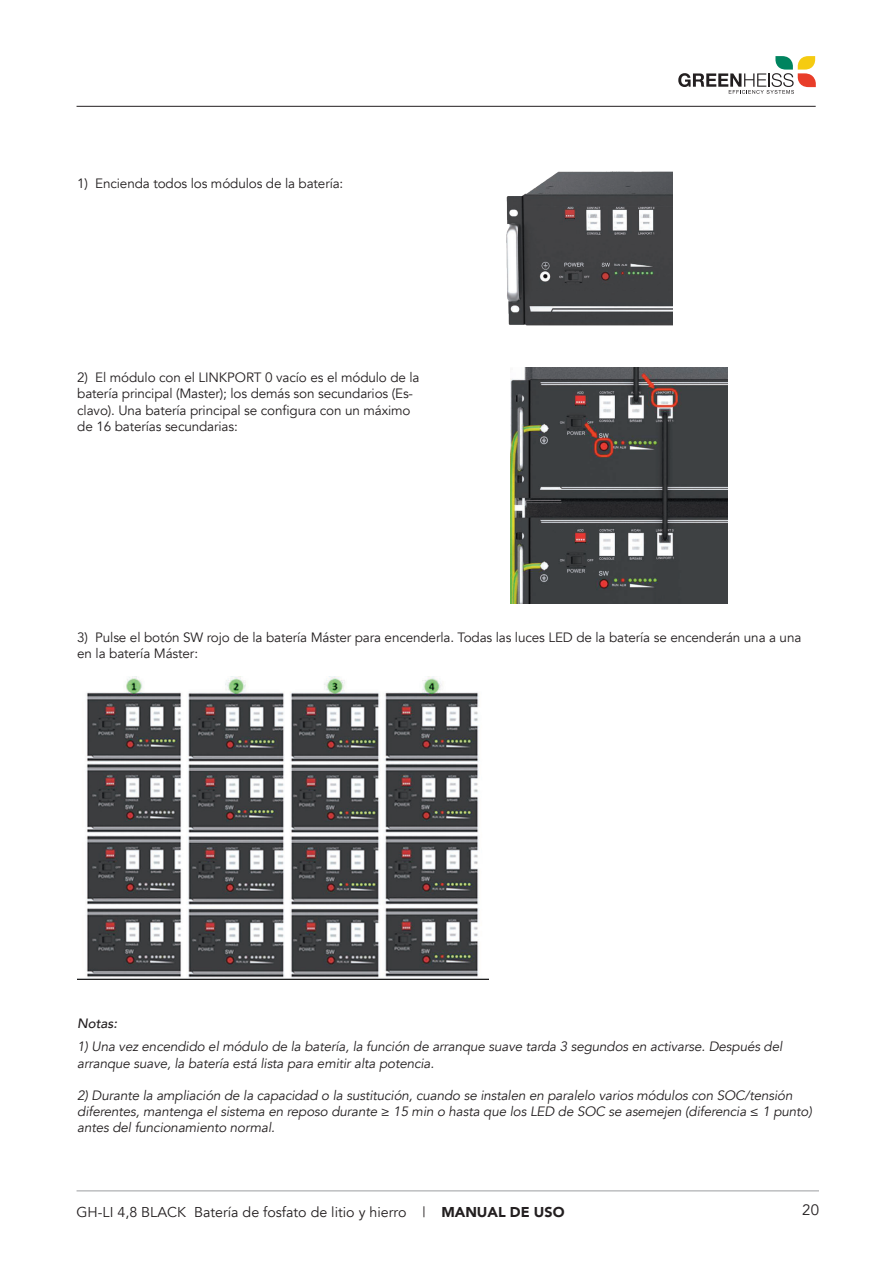
<style>
.page{position:relative;width:893px;height:1263px;background:#fff}
.page>*{position:absolute;margin:0;border:0;box-sizing:border-box;transform-origin:0 0}
.t1{font:15px "Avenir";color:#231f20}
.t2{font:14.25px "Avenir";color:#231f20}
.t3{font:italic 13.5px/16.2px "Avenir";letter-spacing:-.01em;color:#231f20}
.t4{font:13.5px/16.2px "Avenir";letter-spacing:-.01em;color:#231f20}
.t5{font:italic 500 13.5px "Avenir";letter-spacing:-.01em;color:#231f20}
.s1{font-weight:900}
</style>
<div class="page">
<hr style="left:77px;top:1190px;width:742px;height:1px;background:#9b9da0">
<svg style="left:678px;top:56px;width:138px;height:38px"></svg>
<hr style="left:77px;top:106px;width:739px;height:1px;background:#231f20">
<img style="left:77px;top:677px;width:412px;height:302px">
<img style="left:506px;top:171px;width:166px;height:155px">
<img style="left:510px;top:368px;width:217px;height:235px">
<p class="t4" style="left:77px;top:175px;width:268px">1) Encienda todos los módulos de la batería:</p>
<p class="t4" style="left:77px;top:370px;width:344px">2) El módulo con el LINKPORT 0 vacío es el módulo de la batería principal (Master); los demás son secundarios (Es&shy;clavo). Una batería principal se configura con un máximo de 16 baterías secundarias:</p>
<p class="t4" style="left:77px;top:629px;width:726px">3) Pulse el botón SW rojo de la batería Máster para encenderla. Todas las luces LED de la batería se encenderán una a una en la batería Máster:</p>
<p class="t5" style="left:77px;top:1015px;width:41px">Notas:</p>
<p class="t3" style="left:77px;top:1039px;width:707px">1) Una vez encendido el módulo de la batería, la función de arranque suave tarda 3 segundos en activarse. Después del arranque suave, la batería está lista para emitir alta potencia.</p>
<p class="t3" style="left:77px;top:1087px;width:736px">2) Durante la ampliación de la capacidad o la sustitución, cuando se instalen en paralelo varios módulos con SOC/tensión diferentes, mantenga el sistema en reposo durante ≥ 15 min o hasta que los LED de SOC se asemejen (diferencia ≤ 1 punto) antes del funcionamiento normal.</p>
<p class="t2" style="left:77px;top:1203px;width:489px">GH-LI 4,8 BLACK Batería de fosfato de litio y hierro | <span class="s1">MANUAL DE USO</span></p>
<p class="t1" style="left:802px;top:1201px;width:18px">20</p>
</div>
